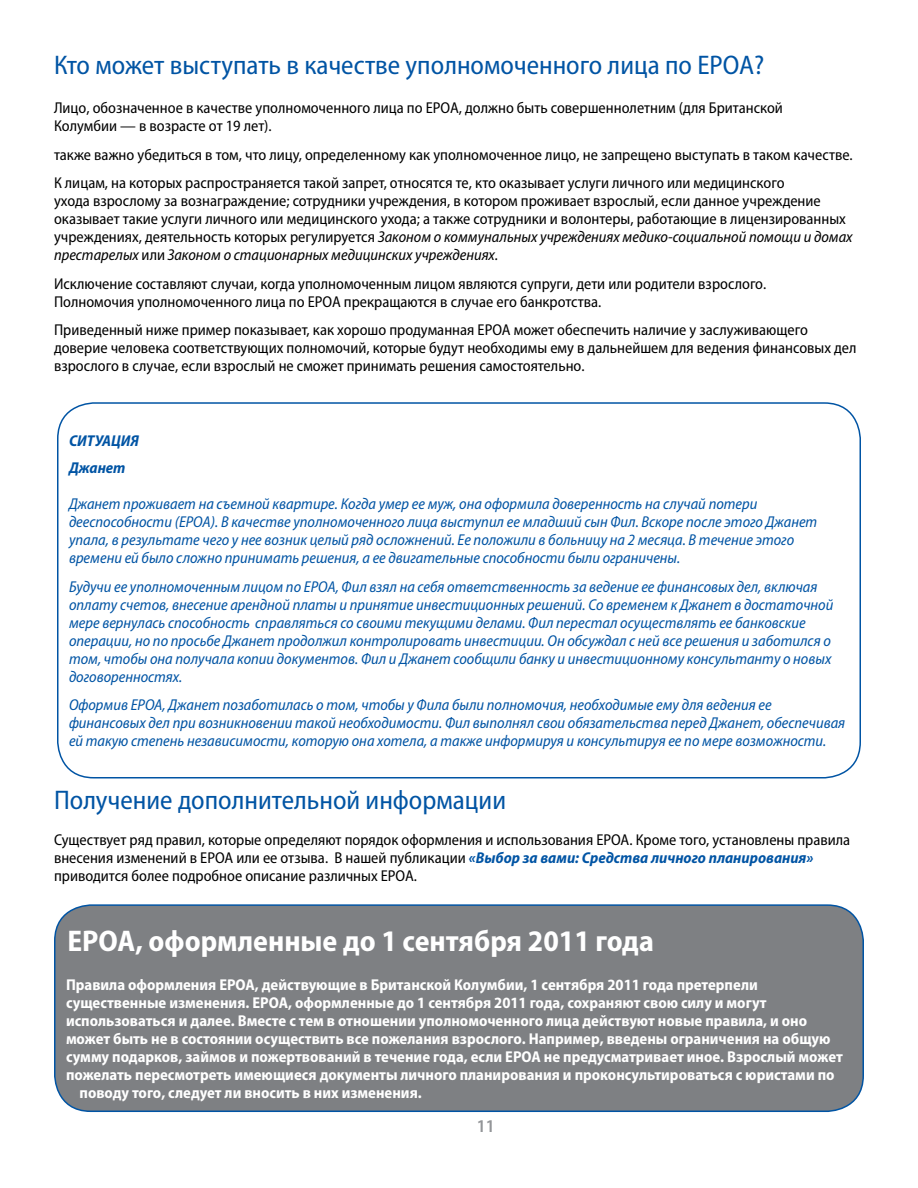
<style>
.page{position:relative;width:918px;height:1188px;background:#fff}
.page>*{position:absolute;margin:0;border:0;box-sizing:border-box;transform-origin:0 0}
.t1{font:700 semi-condensed 30px "Myriad Pro";color:#fff}
.t2{font:semi-condensed 27px "Myriad Pro";color:#0054a4}
.t3{font:600 semi-condensed 18px "Myriad Pro";color:#939598}
.t4{font:semi-condensed 15.75px/18px "Myriad Pro";color:#000}
.t5{font:italic semi-condensed 15.75px/18px "Myriad Pro";color:#0054a4}
.t6{font:700 semi-condensed 15.75px "Myriad Pro";color:#fff}
.t7{font:italic 700 semi-condensed 15.75px/27px "Myriad Pro";color:#0054a4}
.s1{font-style:italic}
.s2{font-weight:700;font-style:italic;color:#0054a4}
</style>
<div class="page">
<div style="left:57px;top:402px;width:804px;height:377px;border:2px solid #0054a4;border-radius:36px"></div>
<div style="left:55px;top:905px;width:808px;height:206px;background:#7e8083;border-radius:36px"></div>
<div style="left:54px;top:904px;width:810px;height:208px;border:2px solid #0054a4;border-radius:36px"></div>
<h2 class="t2" style="left:54px;top:51px;width:712px">Кто может выступать в качестве уполномоченного лица по EPOA?</h2>
<p class="t4" style="left:54px;top:99px;width:730px">Лицо, обозначенное в качестве уполномоченного лица по EPOA, должно быть совершеннолетним (для Британской<br>Колумбии — в возрасте от 19 лет).</p>
<p class="t4" style="left:54px;top:141px;width:800px;line-height:28.5px">также важно убедиться в том, что лицу, определенному как уполномоченное лицо, не запрещено выступать в таком качестве.<br>К лицам, на которых распространяется такой запрет, относятся те, кто оказывает услуги личного или медицинского</p>
<p class="t4" style="left:54px;top:192px;width:800px">ухода взрослому за вознаграждение; сотрудники учреждения, в котором проживает взрослый, если данное учреждение оказывает такие услуги личного или медицинского ухода; а также сотрудники и волонтеры, работающие в лицензированных учреждениях, деятельность которых регулируется <span class="s1">Законом о коммунальных учреждениях медико-социальной помощи и домах престарелых</span> или <span class="s1">Законом о стационарных медицинских учреждениях.</span></p>
<p class="t4" style="left:54px;top:275px;width:714px">Исключение составляют случаи, когда уполномоченным лицом являются супруги, дети или родители взрослого.<br>Полномочия уполномоченного лица по EPOA прекращаются в случае его банкротства.</p>
<p class="t4" style="left:54px;top:321px;width:804px">Приведенный ниже пример показывает, как хорошо продуманная EPOA может обеспечить наличие у заслуживающего доверие человека соответствующих полномочий, которые будут необходимы ему в дальнейшем для ведения финансовых дел взрослого в случае, если взрослый не сможет принимать решения самостоятельно.</p>
<p class="t7" style="left:69px;top:428px;width:71px">СИТУАЦИЯ<br>Джанет</p>
<p class="t5" style="left:69px;top:495px;width:750px">Джанет проживает на съемной квартире. Когда умер ее муж, она оформила доверенность на случай потери дееспособности (EPOA). В качестве уполномоченного лица выступил ее младший сын Фил. Вскоре после этого Джанет упала, в результате чего у нее возник целый ряд осложнений. Ее положили в больницу на 2 месяца. В течение этого времени ей было сложно принимать решения, а ее двигательные способности были ограничены.</p>
<p class="t5" style="left:69px;top:578px;width:766px">Будучи ее уполномоченным лицом по EPOA, Фил взял на себя ответственность за ведение ее финансовых дел, включая оплату счетов, внесение арендной платы и принятие инвестиционных решений. Со временем к Джанет в достаточной мере вернулась способность справляться со своими текущими делами. Фил перестал осуществлять ее банковские операции, но по просьбе Джанет продолжил контролировать инвестиции. Он обсуждал с ней все решения и заботился о том, чтобы она получала копии документов. Фил и Джанет сообщили банку и инвестиционному консультанту о новых договоренностях.</p>
<p class="t5" style="left:69px;top:696px;width:778px">Оформив EPOA, Джанет позаботилась о том, чтобы у Фила были полномочия, необходимые ему для ведения ее финансовых дел при возникновении такой необходимости. Фил выполнял свои обязательства перед Джанет, обеспечивая ей такую степень независимости, которую она хотела, а также информируя и консультируя ее по мере возможности.</p>
<h2 class="t2" style="left:54px;top:785px;width:454px">Получение дополнительной информации</h2>
<p class="t4" style="left:54px;top:831px;width:798px">Существует ряд правил, которые определяют порядок оформления и использования EPOA. Кроме того, установлены правила внесения изменений в EPOA или ее отзыва. В нашей публикации <span class="s2">«Выбор за вами: Средства личного планирования» </span>приводится более подробное описание различных EPOA.</p>
<h1 class="t1" style="left:68px;top:924px;width:588px">EPOA, оформленные до 1 сентября 2011 года</h1>
<p class="t6" style="left:66px;top:976px;width:693px">Правила оформления EPOA, действующие в Британской Колумбии, 1 сентября 2011 года претерпели</p>
<p class="t6" style="left:66px;top:994px;width:702px">существенные изменения. EPOA, оформленные до 1 сентября 2011 года, сохраняют свою силу и могут</p>
<p class="t6" style="left:66px;top:1012px;width:743px">использоваться и далее. Вместе с тем в отношении уполномоченного лица действуют новые правила, и оно</p>
<p class="t6" style="left:66px;top:1030px;width:766px">может быть не в состоянии осуществить все пожелания взрослого. Например, введены ограничения на общую</p>
<p class="t6" style="left:66px;top:1048px;width:778px">сумму подарков, займов и пожертвований в течение года, если EPOA не предусматривает иное. Взрослый может</p>
<p class="t6" style="left:66px;top:1066px;width:770px">пожелать пересмотреть имеющиеся документы личного планирования и проконсультироваться с юристами по</p>
<p class="t6" style="left:79px;top:1084px;width:344px">поводу того, следует ли вносить в них изменения.</p>
<p class="t3" style="left:477px;top:1116px;width:19px">11</p>
</div>
